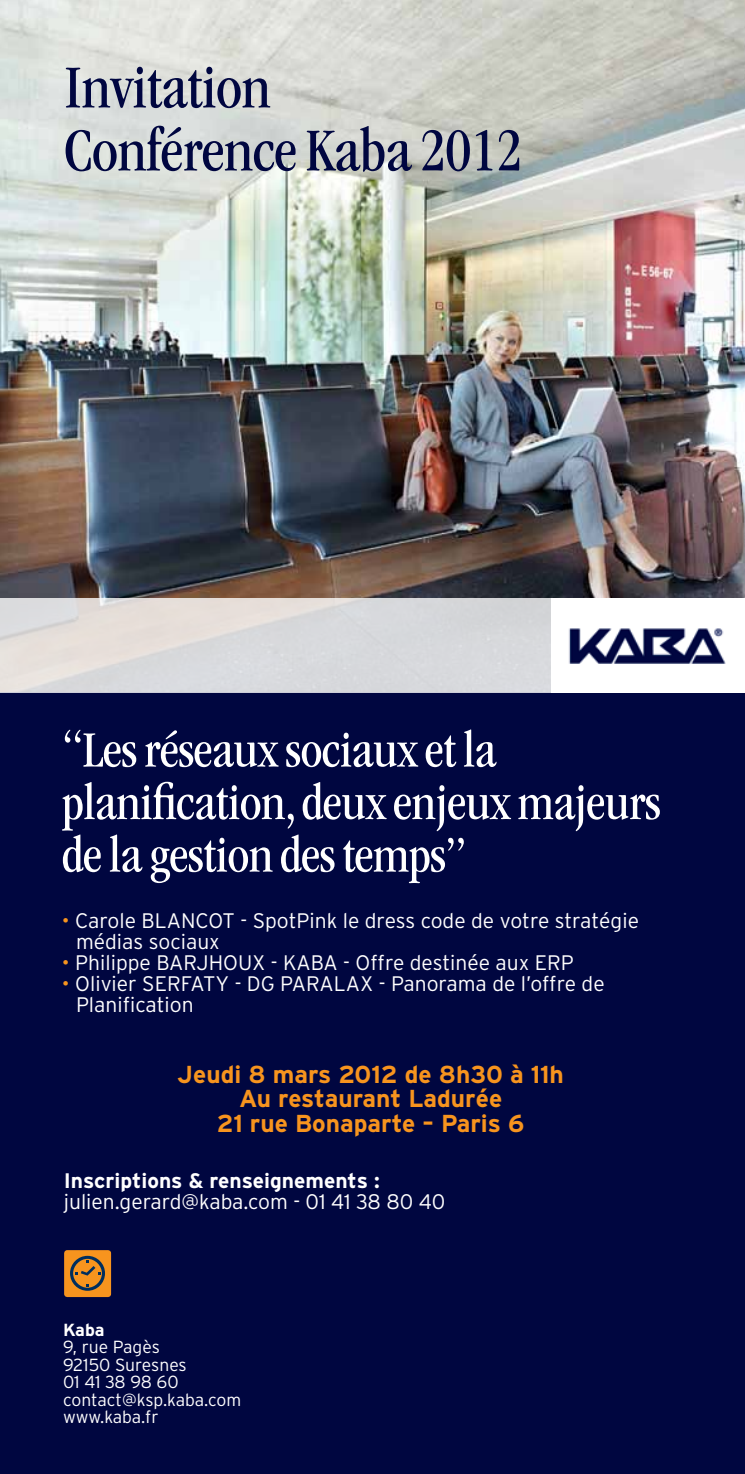
<style>
.page{position:relative;width:745px;height:1474px;background:#fff}
.page>*{position:absolute;margin:0;border:0;box-sizing:border-box;transform-origin:0 0}
.t1{font:condensed 63px/63px "ITC Garamond Std";letter-spacing:-.01em;color:#000640}
.t2{font:condensed 52.5px/52.5px "ITC Garamond Std";letter-spacing:-.01em;color:#fff}
.t3{font:700 24.5px/24.5px "Interstate";color:#f7941e;text-align:center}
.t4{font:300 21px/21px "Interstate";color:#fff}
.t5{font:700 21px "Interstate";color:#fff}
.t6{font:300 17.5px/17.5px "Interstate";color:#fff}
.t7{font:700 17.5px "Interstate";color:#fff}
.s1{color:#f7941e}
</style>
<div class="page">
<img style="left:0;top:0;width:744px;height:598px">
<div style="left:0;top:692px;width:744px;height:781px;background:#000640"></div>
<div style="left:0;top:598px;width:551px;height:94px;background:linear-gradient(to right,#e4dfdb,#d4d7db)"></div>
<img style="left:568px;top:628px;width:158px;height:36px">
<div style="left:64px;top:1250px;width:47px;height:47px;background:#f7941e;border-radius:3px"></div>
<svg style="left:70px;top:1255px;width:35px;height:35px"></svg>
<h1 class="t1" style="left:64px;top:56px;width:460px">Invitation<br>Conférence Kaba 2012</h1>
<h2 class="t2" style="left:62px;top:724px;width:600px">“Les réseaux sociaux et la planification, deux enjeux majeurs de la gestion des temps”</h2>
<p class="t4" style="left:76px;top:910px;width:564px;text-indent:-14px"><span class="s1">•</span> Carole BLANCOT - SpotPink le dress code de votre stratégie médias sociaux</p>
<p class="t4" style="left:62px;top:952px;width:513px"><span class="s1">•</span> Philippe BARJHOUX - KABA - Offre destinée aux ERP</p>
<p class="t4" style="left:76px;top:973px;width:530px;text-indent:-14px"><span class="s1">•</span> Olivier SERFATY - DG PARALAX - Panorama de l’offre de<br>Planification</p>
<p class="t3" style="left:177px;top:1061px;width:388px">Jeudi 8 mars 2012 de 8h30 à 11h<br>Au restaurant Ladurée<br>21 rue Bonaparte – Paris 6</p>
<p class="t5" style="left:64px;top:1169px;width:317px">Inscriptions &amp; renseignements :</p>
<p class="t4" style="left:64px;top:1191px;width:383px">julien.gerard@kaba.com - 01 41 38 80 40</p>
<p class="t7" style="left:63px;top:1319px;width:43px">Kaba</p>
<p class="t6" style="left:63px;top:1337px;width:179px">9, rue Pagès<br>92150 Suresnes<br>01 41 38 98 60 contact@ksp.kaba.com www.kaba.fr</p>
</div>
